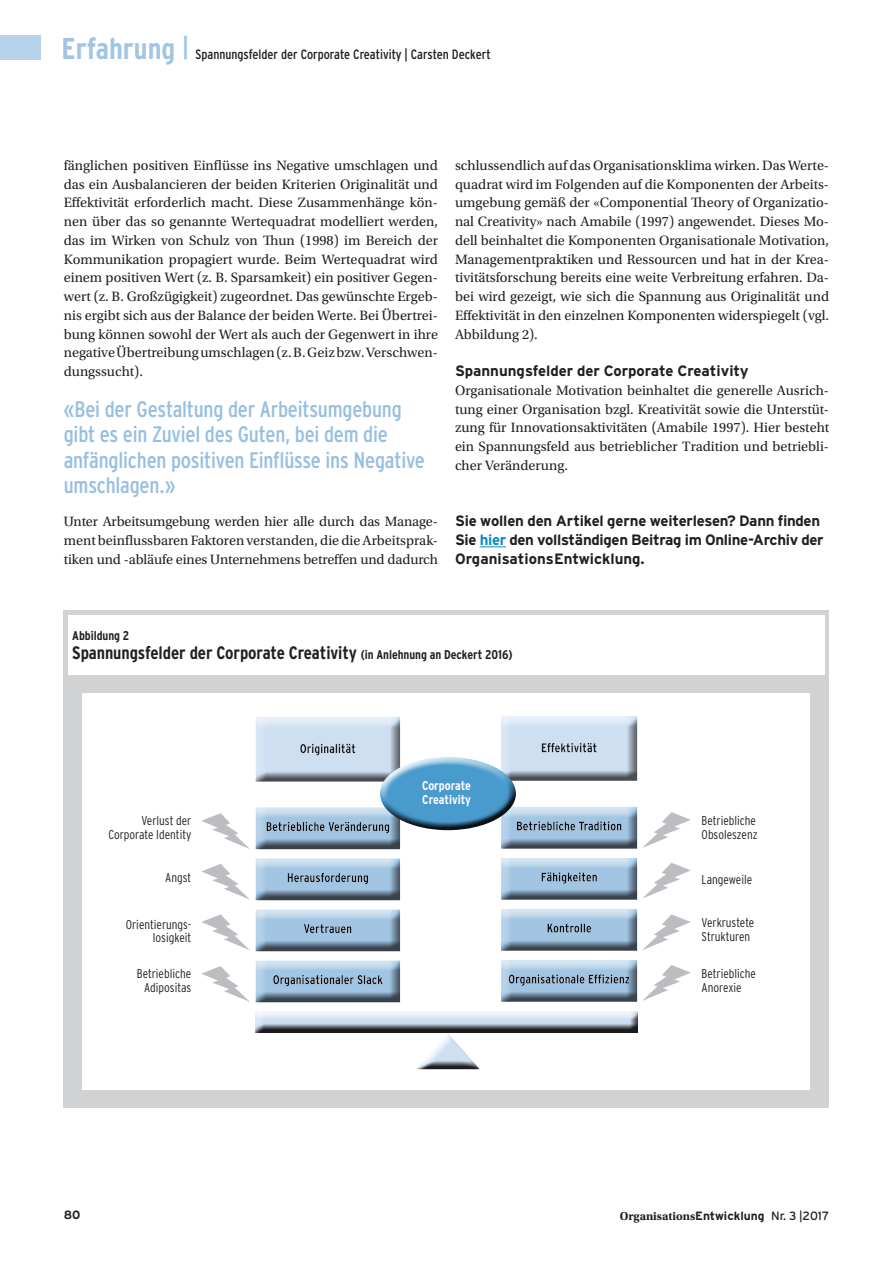
<style>
.page{position:relative;width:893px;height:1263px;background:#fff}
.page>*{position:absolute;margin:0;border:0;box-sizing:border-box;transform-origin:0 0}
.t1{font:condensed 22.5px/25.5px "Interstate";letter-spacing:-.01em;color:#97bfe1}
.t2{font:700 condensed 18px "Interstate";letter-spacing:-.005em;color:#231f20}
.t3{font:700 15px/18.8px "Interstate";letter-spacing:-.01em;color:#231f20}
.t4{font:14.25px/18.8px "Utopia Std";color:#231f20}
.t5{font:condensed 13.5px "Interstate";color:#231f20}
.t6{font:300 condensed 12.75px/13.5px "Interstate";color:#231f20}
.t7{font:700 condensed 12.75px/13.5px "Interstate";color:#fff}
.t8{font:700 condensed 12.75px "Interstate";letter-spacing:-.005em;color:#231f20}
.t9{font:700 12px "Utopia Std";color:#231f20}
.t10{font:700 12px "Interstate";color:#231f20}
.s1{font-weight:700;font-size:30px;color:#a1c5e3}
.s2{color:#0f8ac4}
.s3{font-size:12.75px}
.s4{font-family:"Interstate"}
.s5{font-family:"Interstate";font-weight:400}
</style>
<div class="page">
<div style="left:0;top:36px;width:41px;height:24px;background:#b7d2ea"></div>
<svg style="left:480px;top:547px;width:26px;height:1px"></svg>
<div style="left:64px;top:610px;width:765px;height:497px;background:#d1d2d4"></div>
<div style="left:83px;top:693px;width:727px;height:397px;background:#fff"></div>
<div style="left:68px;top:615px;width:757px;height:59px;background:#fff"></div>
<div style="left:255px;top:716px;width:147px;height:66px;background:#231f20;opacity:.75"></div>
<div style="left:501px;top:716px;width:138px;height:66px;background:#231f20;opacity:.75"></div>
<svg style="left:255px;top:1011px;width:383px;height:22px"></svg>
<svg style="left:415px;top:1031px;width:68px;height:7px"></svg>
<svg style="left:417px;top:1038px;width:63px;height:32px"></svg>
<div style="left:255px;top:804px;width:152px;height:47px;background:#231f20;opacity:.75"></div>
<div style="left:255px;top:858px;width:147px;height:44px;background:#231f20;opacity:.75"></div>
<div style="left:255px;top:909px;width:147px;height:44px;background:#231f20;opacity:.75"></div>
<div style="left:255px;top:960px;width:147px;height:44px;background:#231f20;opacity:.75"></div>
<svg style="left:379px;top:755px;width:139px;height:21px"></svg>
<svg style="left:379px;top:776px;width:139px;height:56px;fill:#499bce"></svg>
<svg style="left:201px;top:807px;width:199px;height:42px"></svg>
<svg style="left:201px;top:858px;width:199px;height:42px"></svg>
<svg style="left:202px;top:909px;width:198px;height:42px"></svg>
<svg style="left:201px;top:960px;width:199px;height:42px"></svg>
<svg style="left:501px;top:807px;width:190px;height:42px"></svg>
<svg style="left:501px;top:858px;width:190px;height:42px"></svg>
<svg style="left:501px;top:909px;width:190px;height:42px"></svg>
<svg style="left:501px;top:960px;width:190px;height:42px"></svg>
<p class="t5" style="left:62px;top:47px;width:431px"><span class="s1">Erfahrung</span> <sup>|</sup> Spannungsfelder der Corporate Creativity | Carsten Deckert</p>
<p class="t4" style="left:64px;top:156px;width:376px">fänglichen positiven Einflüsse ins Negative umschlagen und das ein Ausbalancieren der beiden Kriterien Originalität und Effektivität erforderlich macht. Diese Zusammenhänge kön&shy;nen über das so genannte Wertequadrat modelliert werden, das im Wirken von Schulz von Thun (1998) im Bereich der Kommunikation propagiert wurde. Beim Wertequadrat wird einem positiven Wert (z. B. Sparsamkeit) ein positiver Gegen&shy;wert (z. B. Großzügigkeit) zugeordnet. Das gewünschte Ergeb&shy;nis ergibt sich aus der Balance der beiden Werte. Bei Übertrei&shy;bung können sowohl der Wert als auch der Gegenwert in ihre negative Übertreibung umschlagen (z. B. Geiz bzw. Verschwen&shy;dungssucht).</p>
<h1 class="t1" style="left:64px;top:396px;width:363px">«Bei der Gestaltung der Arbeitsumgebung gibt es ein Zuviel des Guten, bei dem die anfänglichen positiven Einflüsse ins Negative umschlagen.»</h1>
<p class="t4" style="left:64px;top:512px;width:376px">Unter Arbeitsumgebung werden hier alle durch das Manage&shy;ment beinflussbaren Faktoren verstanden, die die Arbeitsprak&shy;tiken und -abläufe eines Unternehmens betreffen und dadurch</p>
<p class="t4" style="left:455px;top:156px;width:376px">schlussendlich auf das Organisationsklima wirken. Das Werte&shy;quadrat wird im Folgenden auf die Komponenten der Arbeits&shy;umgebung gemäß der «Componential Theory of Organizatio&shy;nal Creativity» nach Amabile (1997) angewendet. Dieses Mo&shy;dell beinhaltet die Komponenten Organisationale Motivation, Managementpraktiken und Ressourcen und hat in der Krea&shy;tivitätsforschung bereits eine weite Verbreitung erfahren. Da&shy;bei wird gezeigt, wie sich die Spannung aus Originalität und Effektivität in den einzelnen Komponenten widerspiegelt (vgl.<br>Abbildung 2).</p>
<p class="t3" style="left:455px;top:361px;width:295px">Spannungsfelder der Corporate Creativity</p>
<p class="t4" style="left:455px;top:381px;width:376px;text-align:justify">Organisationale Motivation beinhaltet die generelle Ausrich&shy;tung einer Organisation bzgl. Kreativität sowie die Unterstüt&shy;zung für Innovationsaktivitäten (Amabile 1997). Hier besteht ein Spannungsfeld aus betrieblicher Tradition und betriebli&shy;cher Veränderung.</p>
<p class="t3" style="left:455px;top:511px;width:370px">Sie wollen den Artikel gerne weiterlesen? Dann finden<br>Sie <span class="s2">hier</span> den vollständigen Beitrag im Online-Archiv der<br>OrganisationsEntwicklung.</p>
<p class="t8" style="left:72px;top:629px;width:59px">Abbildung 2</p>
<p class="t2" style="left:72px;top:643px;width:442px">Spannungsfelder der Corporate Creativity <span class="s3">(in Anlehnung an Deckert 2016)</span></p>
<p class="t6" style="left:108px;top:814px;width:84px;text-align:right">Verlust der<br>Corporate Identity</p>
<p class="t6" style="left:165px;top:871px;width:28px">Angst</p>
<p class="t6" style="left:126px;top:917px;width:67px;text-align:right">Orientierungs&shy;losigkeit</p>
<p class="t6" style="left:137px;top:967px;width:56px;text-align:center">Betriebliche<br>Adipositas</p>
<p class="t7" style="left:422px;top:779px;width:50px">Corporate<br>Creativity</p>
<p class="t6" style="left:702px;top:814px;width:58px">Betriebliche<br>Obsoleszenz</p>
<p class="t6" style="left:702px;top:872px;width:52px">Langeweile</p>
<p class="t6" style="left:702px;top:916px;width:54px">Verkrustete<br>Strukturen</p>
<p class="t6" style="left:702px;top:967px;width:56px">Betriebliche<br>Anorexie</p>
<p class="t10" style="left:64px;top:1208px;width:18px">80</p>
<p class="t9" style="left:620px;top:1209px;width:211px">Organisations<span class="s4">Entwicklung</span> <span class="s5">Nr. 3 |2017</span></p>
</div>
